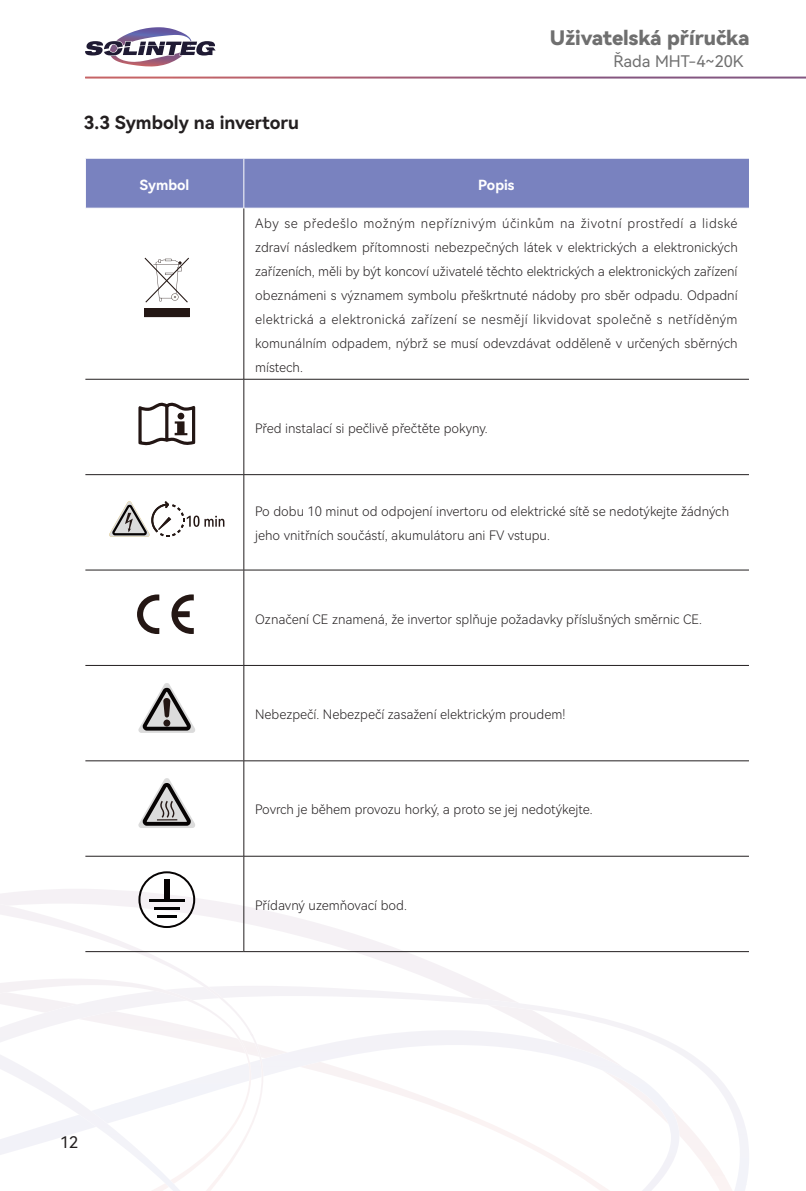
<style>
.page{position:relative;width:806px;height:1191px;background:#fff}
.page>*{position:absolute;margin:0;border:0;box-sizing:border-box;transform-origin:0 0}
.t1{font:20px "Harmony OS Sans Black";color:#6f6f6f}
.t2{font:18px "Harmony OS Sans Bold";color:#231f20}
.t3{font:16px "Harmony OS Sans";color:#6f6f6f}
.t4{font:16px "Harmony OS Sans";color:#231f20}
.表格内表头_7p_居中_M{font:14px "Harmony OS Sans Bold";color:#fff}
.表格内右边_6_5p_居中对齐{font:13px/24px "Harmony OS Sans Light";color:#231f20;text-align:justify}
</style>
<div class="page">
<svg style="left:85px;top:27px;width:130px;height:40px"></svg>
<svg style="left:85px;top:77px;width:720px;height:2px"></svg>
<svg style="left:0;top:888px;width:733px;height:97px"></svg>
<svg style="left:263px;top:985px;width:485px;height:206px"></svg>
<svg style="left:263px;top:1030px;width:416px;height:161px"></svg>
<svg style="left:0;top:900px;width:263px;height:227px"></svg>
<svg style="left:0;top:978px;width:251px;height:213px"></svg>
<svg style="left:0;top:1046px;width:196px;height:145px"></svg>
<div style="left:86px;top:159px;width:662px;height:49px;background:#7982bf"></div>
<hr style="left:85px;top:379px;width:159px;height:1px;background:#231f20">
<hr style="left:85px;top:474px;width:159px;height:1px;background:#231f20">
<hr style="left:85px;top:569px;width:159px;height:1px;background:#231f20">
<hr style="left:85px;top:665px;width:159px;height:1px;background:#231f20">
<hr style="left:85px;top:760px;width:159px;height:1px;background:#231f20">
<hr style="left:243px;top:158px;width:1px;height:50px;background:#fff">
<hr style="left:243px;top:208px;width:1px;height:171px;background:#231f20">
<hr style="left:244px;top:379px;width:504px;height:1px;background:#231f20">
<hr style="left:243px;top:379px;width:1px;height:95px;background:#231f20">
<hr style="left:244px;top:474px;width:504px;height:1px;background:#231f20">
<hr style="left:243px;top:475px;width:1px;height:95px;background:#231f20">
<hr style="left:244px;top:569px;width:504px;height:1px;background:#231f20">
<hr style="left:243px;top:570px;width:1px;height:95px;background:#231f20">
<hr style="left:244px;top:665px;width:504px;height:1px;background:#231f20">
<hr style="left:243px;top:665px;width:1px;height:95px;background:#231f20">
<hr style="left:244px;top:760px;width:504px;height:1px;background:#231f20">
<hr style="left:243px;top:761px;width:1px;height:95px;background:#231f20">
<hr style="left:85px;top:856px;width:159px;height:1px;background:#231f20">
<hr style="left:244px;top:856px;width:504px;height:1px;background:#231f20">
<hr style="left:243px;top:856px;width:1px;height:95px;background:#231f20">
<hr style="left:85px;top:951px;width:159px;height:1px;background:#231f20">
<hr style="left:244px;top:951px;width:504px;height:1px;background:#231f20">
<svg style="left:144px;top:308px;width:45px;height:9px"></svg>
<svg style="left:144px;top:258px;width:45px;height:44px"></svg>
<svg style="left:138px;top:402px;width:58px;height:44px"></svg>
<div style="left:177px;top:413px;width:7px;height:6px;background:#241714;border-radius:50%"></div>
<svg style="left:137px;top:594px;width:22px;height:40px"></svg>
<svg style="left:171px;top:594px;width:23px;height:40px"></svg>
<svg style="left:109px;top:501px;width:115px;height:36px"></svg>
<svg style="left:138px;top:683px;width:57px;height:50px"></svg>
<svg style="left:138px;top:778px;width:57px;height:50px"></svg>
<div style="left:138px;top:871px;width:57px;height:57px;border:2px solid #060303;border-radius:50%"></div>
<hr style="left:157px;top:915px;width:19px;height:3px;background:#030303">
<hr style="left:154px;top:907px;width:26px;height:3px;background:#030303">
<hr style="left:149px;top:899px;width:35px;height:3px;background:#030303">
<div style="left:164px;top:879px;width:5px;height:21px;background:#060303"></div>
<p class="t2" style="left:84px;top:110px;width:217px">3.3 Symboly na invertoru</p>
<h1 class="t1" style="left:549px;top:24px;width:201px">Uživatelská příručka</h1>
<p class="t3" style="left:613px;top:50px;width:132px">Řada MHT-4~20K</p>
<p class="表格内表头_7p_居中_M" style="left:140px;top:175px;width:51px">Symbol</p>
<p class="表格内表头_7p_居中_M" style="left:478px;top:175px;width:38px">Popis</p>
<p class="表格内右边_6_5p_居中对齐" style="left:255px;top:210px;width:484px">Aby se předešlo možným nepříznivým účinkům na životní prostředí a lidské zdraví následkem přítomnosti nebezpečných látek v elektrických a elektronických zařízeních, měli by být koncoví uživatelé těchto elektrických a elektronických zařízení obeznámeni s významem symbolu přeškrtnuté nádoby pro sběr odpadu. Odpadní elektrická a elektronická zařízení se nesmějí likvidovat společně s netříděným komunálním odpadem, nýbrž se musí odevzdávat odděleně v určených sběrných místech.</p>
<p class="表格内右边_6_5p_居中对齐" style="left:255px;top:416px;width:234px">Před instalací si pečlivě přečtěte pokyny.</p>
<p class="表格内右边_6_5p_居中对齐" style="left:255px;top:499px;width:475px">Po dobu 10 minut od odpojení invertoru od elektrické sítě se nedotýkejte žádných jeho vnitřních součástí, akumulátoru ani FV vstupu.</p>
<p class="表格内右边_6_5p_居中对齐" style="left:255px;top:606px;width:448px">Označení CE znamená, že invertor splňuje požadavky příslušných směrnic CE.</p>
<p class="表格内右边_6_5p_居中对齐" style="left:255px;top:702px;width:311px">Nebezpečí. Nebezpečí zasažení elektrickým proudem!</p>
<p class="表格内右边_6_5p_居中对齐" style="left:255px;top:797px;width:339px">Povrch je během provozu horký, a proto se jej nedotýkejte.</p>
<p class="t4" style="left:60px;top:1131px;width:20px">12</p>
<p class="表格内右边_6_5p_居中对齐" style="left:255px;top:892px;width:153px">Přídavný uzemňovací bod.</p>
</div>
